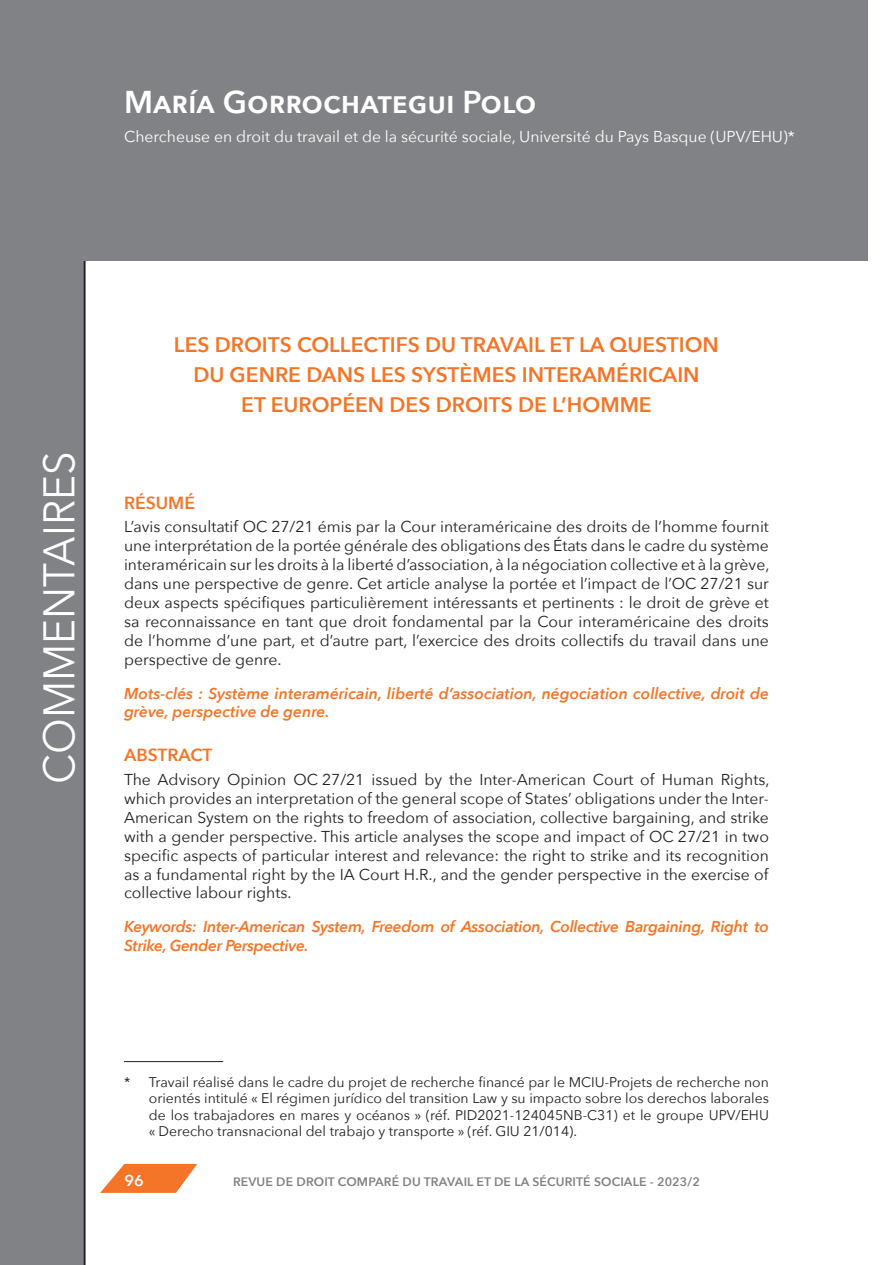
<style>
.page{position:relative;width:893px;height:1265px;background:#fff}
.page>*{position:absolute;margin:0;border:0;box-sizing:border-box;transform-origin:0 0}
.t1{font:44.1px "Avenir Next";color:#fff;scale:.95 1}
.Auteur{font:600 31.5px "Avenir Next";letter-spacing:.005em;color:#fff}
.Titre_article{font:600 21px/29.8px "Avenir Next";color:#f47527;text-align:center}
.titre_resume_abstrac{font:600 17.5px "Avenir Next";color:#f47527}
.Texte_resume_abstrac{font:15.75px/18.9px "Avenir Next";color:#231f20;text-align:justify}
.motscles{font:italic 600 15.75px/18.9px "Avenir Next";letter-spacing:-.01em;color:#f47527}
.Titre_affiliation{font:15.75px "Avenir Next";color:#fff}
.t2{font:600 15.75px "Avenir Next";color:#fff}
.Corps_note_de_bas_de{font:14px/16.3px "Avenir Next";color:#231f20;text-align:justify}
.t3{font:600 12.25px "Avenir Next";letter-spacing:.01em;color:#808285}
</style>
<div class="page">
<div style="left:0;top:0;width:86px;height:1265px;background:#808285"></div>
<hr style="left:84px;top:0;width:1px;height:1265px;background:#231f20">
<svg style="left:100px;top:1164px;width:97px;height:29px"></svg>
<div style="left:25px;top:0;width:843px;height:260px;background:#808285"></div>
<hr style="left:124px;top:1061px;width:99px;height:1px;background:#231f20">
<p class="Auteur" style="left:124px;top:75px;width:414px">María Gorrochategui Polo</p>
<p class="Titre_affiliation" style="left:124px;top:123px;width:672px">Chercheuse en droit du travail et de la sécurité sociale, Université du Pays Basque (UPV/EHU)*</p>
<h1 class="t1" style="left:22px;top:784px;width:351px;rotate:-90deg">COMMENTAIRES</h1>
<p class="Titre_article" style="left:174px;top:329px;width:547px">LES DROITS COLLECTIFS DU TRAVAIL ET LA QUESTION<br>DU GENRE DANS LES SYSTÈMES INTERAMÉRICAIN<br>ET EUROPÉEN DES DROITS DE L’HOMME</p>
<p class="titre_resume_abstrac" style="left:124px;top:487px;width:72px">RÉSUMÉ</p>
<p class="Texte_resume_abstrac" style="left:124px;top:517px;width:647px">L’avis consultatif OC 27/21 émis par la Cour interaméricaine des droits de l’homme fournit une interprétation de la portée générale des obligations des États dans le cadre du système interaméricain sur les droits à la liberté d’association, à la négociation collective et à la grève, dans une perspective de genre. Cet article analyse la portée et l’impact de l’OC 27/21 sur deux aspects spécifiques particulièrement intéressants et pertinents : le droit de grève et sa reconnaissance en tant que droit fondamental par la Cour interaméricaine des droits de l’homme d’une part, et d’autre part, l’exercice des droits collectifs du travail dans une perspective de genre.</p>
<p class="motscles" style="left:124px;top:683px;width:646px">Mots-clés : Système interaméricain, liberté d’association, négociation collective, droit de grève, perspective de genre.</p>
<p class="titre_resume_abstrac" style="left:124px;top:740px;width:90px">ABSTRACT</p>
<p class="Texte_resume_abstrac" style="left:124px;top:769px;width:647px">The Advisory Opinion OC 27/21 issued by the Inter-American Court of Human Rights, which provides an interpretation of the general scope of States’ obligations under the Inter-American System on the rights to freedom of association, collective bargaining, and strike with a gender perspective. This article analyses the scope and impact of OC 27/21 in two specific aspects of particular interest and relevance: the right to strike and its recognition as a fundamental right by the IA Court H.R., and the gender perspective in the exercise of collective labour rights.</p>
<p class="motscles" style="left:124px;top:917px;width:646px">Keywords: Inter-American System, Freedom of Association, Collective Bargaining, Right to<br>Strike, Gender Perspective.</p>
<p class="Corps_note_de_bas_de" style="left:149px;top:1074px;width:622px;text-indent:-25px">* Travail réalisé dans le cadre du projet de recherche financé par le MCIU-Projets de recherche non orientés intitulé « El régimen jurídico del transition Law y su impacto sobre los derechos laborales de los trabajadores en mares y océanos » (réf. PID2021-124045NB-C31) et le groupe UPV/EHU « Derecho transnacional del trabajo y transporte » (réf. GIU 21/014).</p>
<p class="t2" style="left:124px;top:1167px;width:21px">96</p>
<p class="t3" style="left:233px;top:1171px;width:468px">REVUE DE DROIT COMPARÉ DU TRAVAIL ET DE LA SÉCURITÉ SOCIALE - 2023/2</p>
</div>
